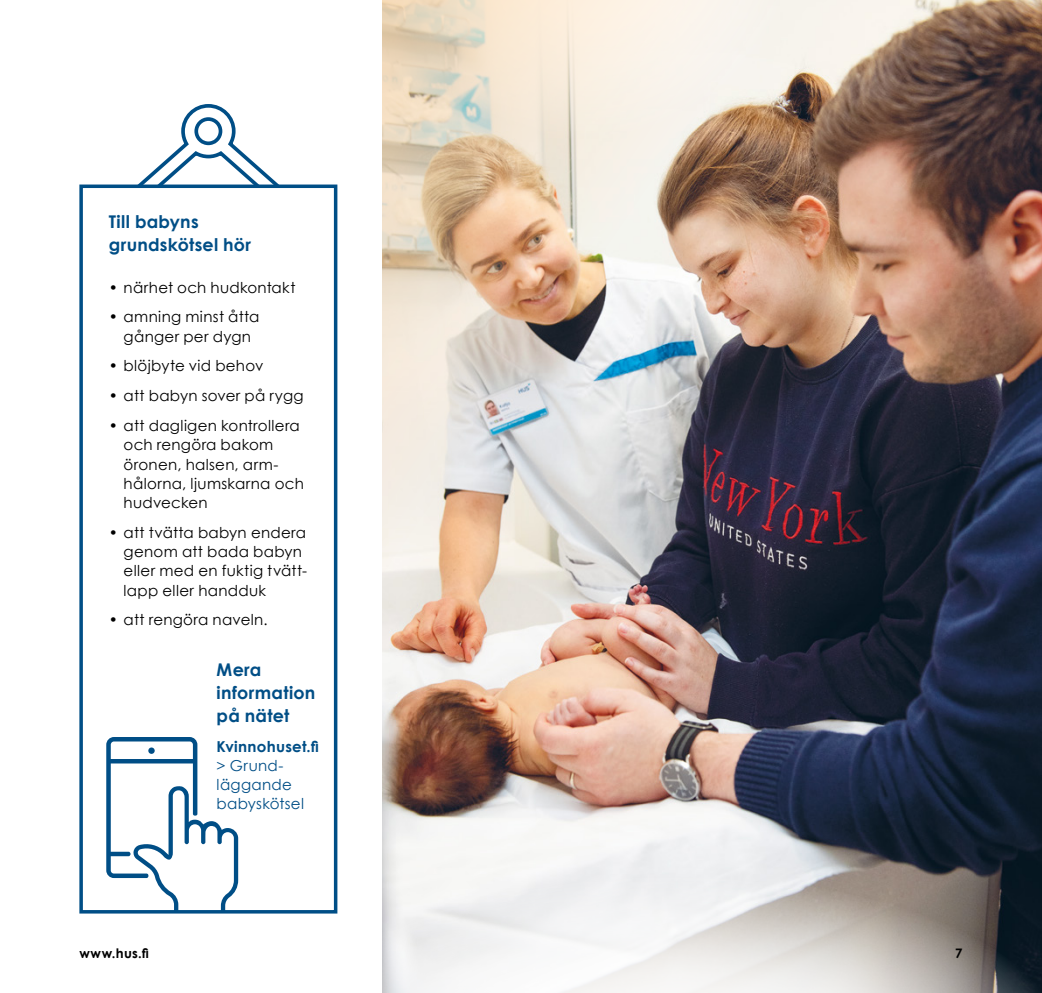
<style>
.page{position:relative;width:1042px;height:993px;background:#fff}
.page>*{position:absolute;margin:0;border:0;box-sizing:border-box;transform-origin:0 0}
.VÄLIOTSIKKO{font:700 17.5px/22.8px "Century Gothic";letter-spacing:.015em;color:#004e86}
.t1{font:15.05px/19.2px "Century Gothic";letter-spacing:.02em;color:#000}
.VÄLIOTSIKKO-2{font:15.05px/19.2px "Century Gothic";letter-spacing:.02em;color:#004e86}
.t2{font:700 13.12px "Century Gothic";letter-spacing:.035em;color:#000}
.s1{font-weight:700}
</style>
<div class="page">
<svg style="left:138px;top:104px;width:140px;height:80px"></svg>
<div style="left:79px;top:184px;width:258px;height:729px;background:#fff;border:4px solid #004e86"></div>
<img style="left:382px;top:0;width:660px;height:874px">
<svg style="left:106px;top:737px;width:132px;height:175px"></svg>
<div style="left:148px;top:747px;width:7px;height:6px;background:#004e86;border-radius:50%"></div>
<svg style="left:283px;top:874px;width:759px;height:118px"></svg>
<img style="left:382px;top:0;width:479px;height:613px">
<p class="VÄLIOTSIKKO" style="left:109px;top:210px;width:144px">Till babyns grundskötsel hör</p>
<p class="t1" style="left:109px;top:277px;width:188px">• närhet och hudkontakt</p>
<p class="t1" style="left:109px;top:307px;width:152px;text-align:center">• amning minst åtta gånger per dygn</p>
<p class="t1" style="left:109px;top:356px;width:156px">• blöjbyte vid behov</p>
<p class="t1" style="left:109px;top:386px;width:196px">• att babyn sover på rygg</p>
<p class="t1" style="left:124px;top:415px;width:182px;text-indent:-15px">• att dagligen kontrollera och rengöra bakom öronen, halsen, arm&shy;hålorna, ljumskarna och hudvecken</p>
<p class="t1" style="left:124px;top:522px;width:185px;text-indent:-15px">• att tvätta babyn endera genom att bada babyn eller med en fuktig tvätt&shy;lapp eller handduk</p>
<p class="t1" style="left:109px;top:610px;width:160px">• att rengöra naveln.</p>
<p class="VÄLIOTSIKKO" style="left:217px;top:657px;width:100px">Mera information på nätet</p>
<p class="VÄLIOTSIKKO-2" style="left:217px;top:736px;width:104px"><span class="s1">Kvinnohuset.fi </span>&gt; Grund&shy;läggande babyskötsel</p>
<p class="t2" style="left:79px;top:944px;width:71px">www.hus.fi</p>
<p class="t2" style="left:955px;top:944px;width:9px">7</p>
</div>
